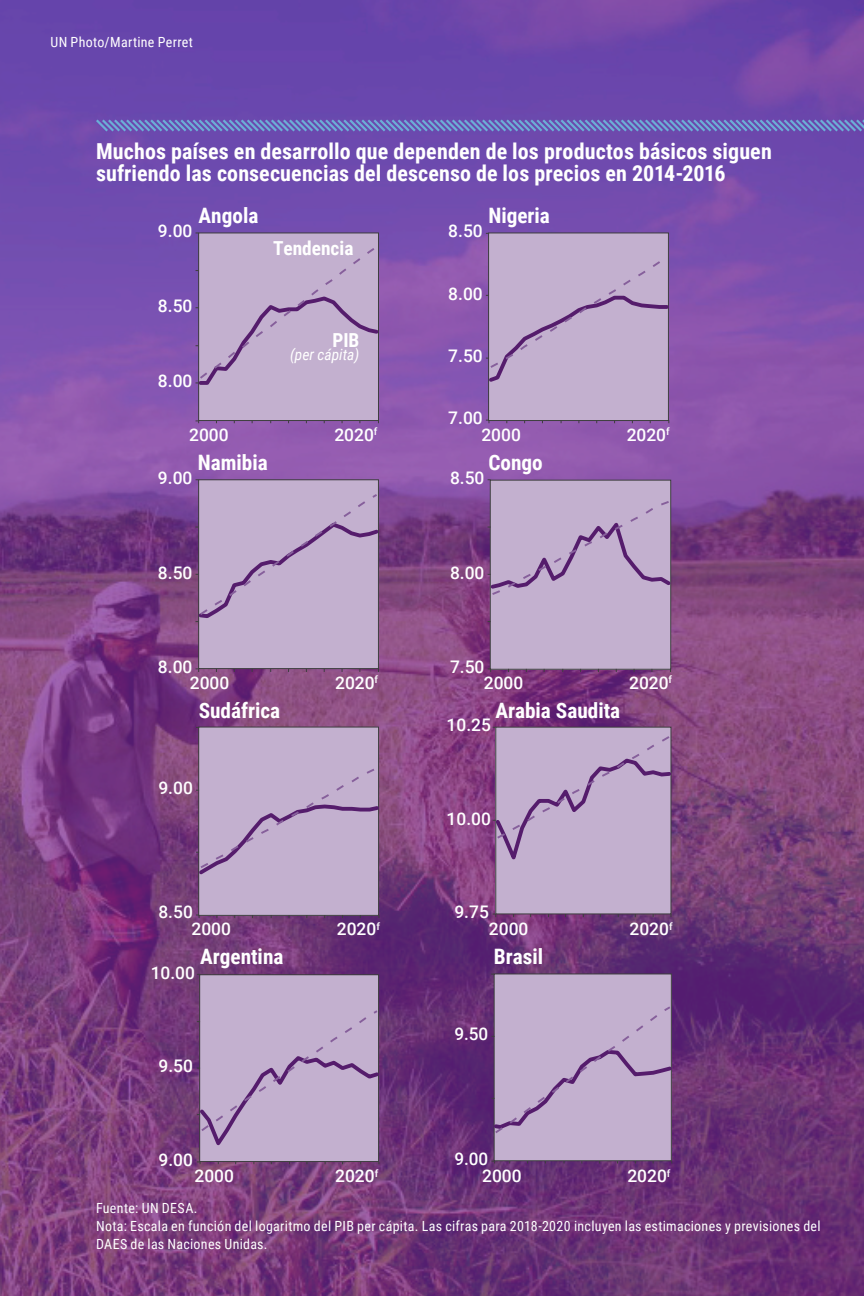
<style>
.page{position:relative;width:864px;height:1296px;background:#fff}
.page>*{position:absolute;margin:0;border:0;box-sizing:border-box;transform-origin:0 0}
.Figure_head_2_right{font:700 22px/22px "Roboto Condensed";letter-spacing:.005em;color:#fff}
.t1{font:700 21.2px "Roboto Condensed";color:#fff}
.t2{font:700 19.4px "Roboto Condensed";color:#fff}
.t3{font:500 17.4px "Roboto";color:#fff}
.t4{font:italic 15.4px "Roboto Condensed";color:#fff}
.Source{font:14px/18px "Roboto Condensed";letter-spacing:.02em;color:#fff}
.Photo_Credit{font:14px "Roboto Condensed";letter-spacing:.025em;color:#fff}
</style>
<div class="page">
<img style="left:0;top:0;width:864px;height:1296px">
<div style="left:199px;top:233px;width:179px;height:188px;background:#c3b0cf"></div>
<div style="left:198px;top:233px;width:181px;height:188px;border:1px solid #3e3e3f"></div>
<svg style="left:196px;top:244px;width:185px;height:143px"></svg>
<div style="left:489px;top:233px;width:179px;height:188px;background:#c3b0cf"></div>
<div style="left:488px;top:233px;width:181px;height:188px;border:1px solid #3e3e3f"></div>
<svg style="left:486px;top:420px;width:4px;height:3px"></svg>
<svg style="left:486px;top:254px;width:185px;height:131px"></svg>
<div style="left:199px;top:727px;width:180px;height:188px;background:#c3b0cf"></div>
<div style="left:198px;top:727px;width:181px;height:189px;border:1px solid #3e3e3f"></div>
<svg style="left:196px;top:915px;width:4px;height:3px"></svg>
<svg style="left:196px;top:766px;width:186px;height:112px"></svg>
<div style="left:496px;top:727px;width:175px;height:187px;background:#c3b0cf"></div>
<div style="left:495px;top:727px;width:176px;height:187px;border:1px solid #3e3e3f"></div>
<svg style="left:493px;top:734px;width:180px;height:135px"></svg>
<div style="left:199px;top:480px;width:179px;height:189px;background:#c3b0cf"></div>
<div style="left:198px;top:480px;width:181px;height:189px;border:1px solid #3e3e3f"></div>
<svg style="left:196px;top:668px;width:3px;height:4px"></svg>
<svg style="left:196px;top:492px;width:185px;height:130px"></svg>
<div style="left:490px;top:480px;width:181px;height:189px;background:#c3b0cf"></div>
<div style="left:490px;top:480px;width:181px;height:190px;border:1px solid #3e3e3f"></div>
<svg style="left:488px;top:668px;width:3px;height:4px"></svg>
<svg style="left:488px;top:499px;width:186px;height:98px"></svg>
<div style="left:200px;top:975px;width:179px;height:187px;background:#c3b0cf"></div>
<div style="left:199px;top:974px;width:180px;height:188px;border:1px solid #3e3e3f"></div>
<svg style="left:196px;top:1009px;width:186px;height:143px"></svg>
<div style="left:494px;top:974px;width:177px;height:187px;background:#c3b0cf"></div>
<div style="left:494px;top:974px;width:178px;height:187px;border:1px solid #3e3e3f"></div>
<svg style="left:491px;top:1005px;width:184px;height:130px"></svg>
<svg style="left:94px;top:117px;width:770px;height:17px;background:#6b68b9"></svg>
<p class="Photo_Credit" style="left:50px;top:33px;width:144px">UN Photo/Martine Perret</p>
<h6 class="Figure_head_2_right" style="left:96px;top:139px;width:677px">Muchos países en desarrollo que dependen de los productos básicos siguen sufriendo las consecuencias del descenso de los precios en 2014-2016</h6>
<p class="t1" style="left:199px;top:201px;width:61px">Angola</p>
<p class="t3" style="left:158px;top:219px;width:36px">9.00</p>
<p class="t2" style="left:273px;top:234px;width:82px">Tendencia</p>
<p class="t3" style="left:158px;top:294px;width:36px">8.50</p>
<p class="t3" style="left:158px;top:369px;width:36px">8.00</p>
<p class="t2" style="left:332px;top:326px;width:29px">PIB</p>
<p class="t4" style="left:290px;top:344px;width:71px">(per cápita)</p>
<p class="t3" style="left:189px;top:422px;width:41px">2000</p>
<p class="t3" style="left:334px;top:422px;width:45px">2020<sup>f</sup></p>
<p class="t1" style="left:198px;top:447px;width:72px">Namibia</p>
<p class="t3" style="left:158px;top:466px;width:36px">9.00</p>
<p class="t3" style="left:158px;top:560px;width:36px">8.50</p>
<p class="t3" style="left:158px;top:655px;width:36px">8.00</p>
<p class="t3" style="left:190px;top:670px;width:41px">2000</p>
<p class="t3" style="left:335px;top:670px;width:45px">2020<sup>f</sup></p>
<p class="t1" style="left:199px;top:696px;width:83px">Sudáfrica</p>
<p class="t3" style="left:158px;top:776px;width:36px">9.00</p>
<p class="t3" style="left:158px;top:899px;width:36px">8.50</p>
<p class="t3" style="left:191px;top:917px;width:41px">2000</p>
<p class="t3" style="left:337px;top:917px;width:45px">2020<sup>f</sup></p>
<p class="t1" style="left:200px;top:942px;width:85px">Argentina</p>
<p class="t3" style="left:151px;top:960px;width:46px">10.00</p>
<p class="t3" style="left:159px;top:1054px;width:36px">9.50</p>
<p class="t3" style="left:159px;top:1148px;width:36px">9.00</p>
<p class="t3" style="left:195px;top:1164px;width:41px">2000</p>
<p class="t3" style="left:335px;top:1164px;width:45px">2020<sup>f</sup></p>
<p class="t1" style="left:488px;top:201px;width:63px">Nigeria</p>
<p class="t3" style="left:448px;top:219px;width:36px">8.50</p>
<p class="t3" style="left:448px;top:281px;width:36px">8.00</p>
<p class="t3" style="left:448px;top:344px;width:36px">7.50</p>
<p class="t3" style="left:448px;top:406px;width:36px">7.00</p>
<p class="t3" style="left:481px;top:422px;width:41px">2000</p>
<p class="t3" style="left:627px;top:422px;width:45px">2020<sup>f</sup></p>
<p class="t1" style="left:488px;top:447px;width:56px">Congo</p>
<p class="t3" style="left:450px;top:466px;width:36px">8.50</p>
<p class="t3" style="left:450px;top:560px;width:36px">8.00</p>
<p class="t3" style="left:450px;top:655px;width:36px">7.50</p>
<p class="t3" style="left:484px;top:670px;width:41px">2000</p>
<p class="t3" style="left:629px;top:670px;width:45px">2020<sup>f</sup></p>
<p class="t1" style="left:495px;top:696px;width:126px">Arabia Saudita</p>
<p class="t3" style="left:447px;top:713px;width:46px">10.25</p>
<p class="t3" style="left:447px;top:806px;width:46px">10.00</p>
<p class="t3" style="left:454px;top:900px;width:36px">9.75</p>
<p class="t3" style="left:489px;top:917px;width:41px">2000</p>
<p class="t3" style="left:630px;top:917px;width:45px">2020<sup>f</sup></p>
<p class="t1" style="left:494px;top:942px;width:51px">Brasil</p>
<p class="t3" style="left:454px;top:1022px;width:35px">9.50</p>
<p class="t3" style="left:454px;top:1147px;width:35px">9.00</p>
<p class="t3" style="left:482px;top:1164px;width:41px">2000</p>
<p class="t3" style="left:627px;top:1164px;width:45px">2020<sup>f</sup></p>
<p class="Source" style="left:96px;top:1198px;width:103px">Fuente: UN DESA.</p>
<p class="Source" style="left:96px;top:1216px;width:726px">Nota: Escala en función del logaritmo del PIB per cápita. Las cifras para 2018-2020 incluyen las estimaciones y previsiones del<br>DAES de las Naciones Unidas.</p>
</div>
